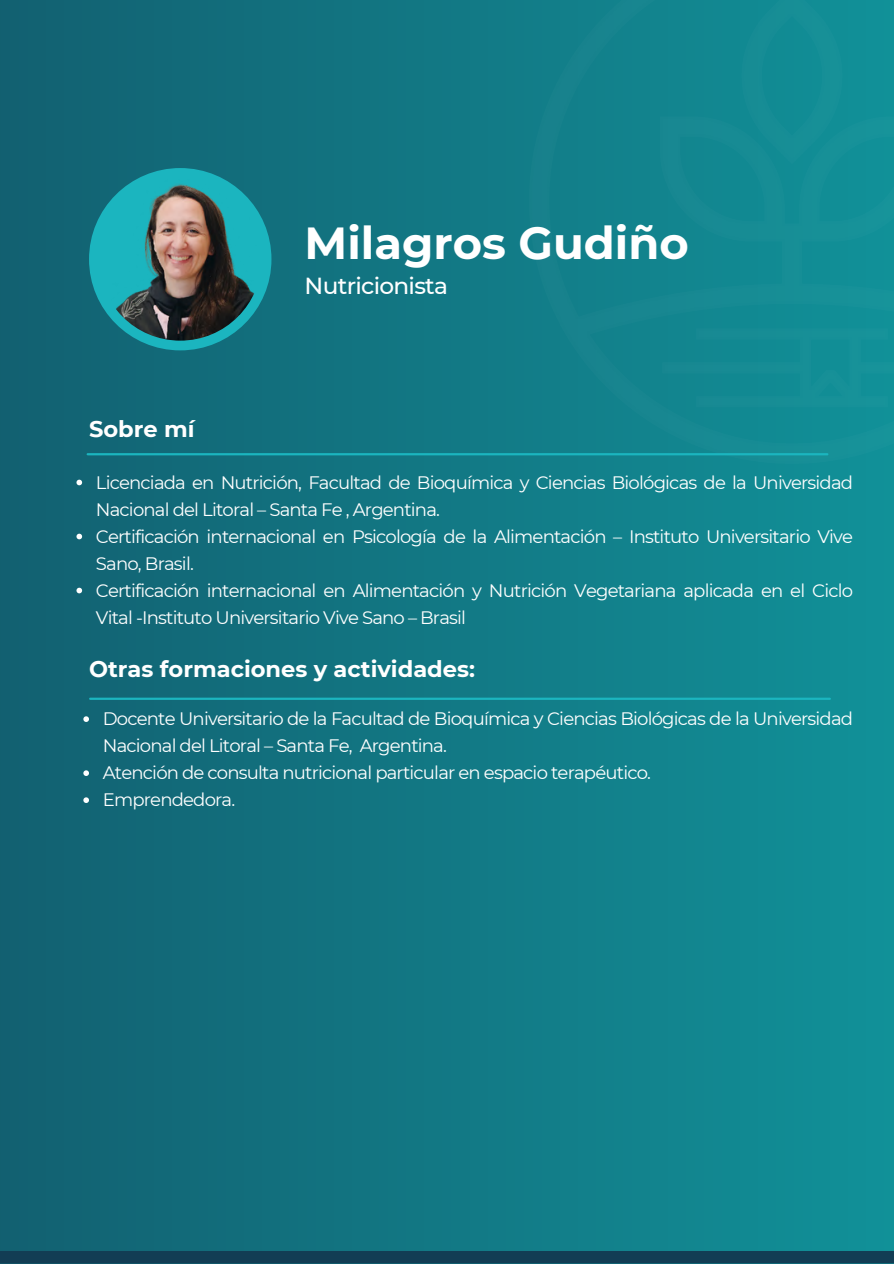
<style>
.page{position:relative;width:894px;height:1264px;background:#fff}
.page>*{position:absolute;margin:0;border:0;box-sizing:border-box;transform-origin:0 0}
.t1{font:700 44.85px "Montserrat";color:#fff}
.t2{font:500 23.25px "Montserrat";letter-spacing:-.03em;color:#fff}
.t3{font:700 22.5px "Montserrat";color:#fff}
.t4{font:18px/27px "Montserrat";letter-spacing:-.045em;color:#fff}
</style>
<div class="page">
<div style="left:0;top:0;width:893px;height:1263px;background:linear-gradient(to right,#126071,#119198)"></div>
<img style="left:437px;top:0;width:456px;height:503px">
<svg style="left:0;top:1250px;width:893px;height:13px;background:#114157"></svg>
<hr style="left:90px;top:697px;width:739px;height:3px;background:#1bb5bf">
<hr style="left:88px;top:453px;width:739px;height:2px;background:#1bb5bf">
<div style="left:89px;top:168px;width:182px;height:182px;background:#1bb5bf;border-radius:50%"></div>
<img style="left:99px;top:178px;width:162px;height:162px;border-radius:50%">
<svg style="left:76px;top:479px;width:6px;height:6px"></svg>
<svg style="left:76px;top:533px;width:6px;height:6px"></svg>
<svg style="left:76px;top:587px;width:6px;height:6px"></svg>
<svg style="left:83px;top:716px;width:6px;height:6px"></svg>
<svg style="left:83px;top:770px;width:6px;height:6px"></svg>
<svg style="left:83px;top:797px;width:6px;height:6px"></svg>
<p class="t1" style="left:304px;top:215px;width:385px">Milagros Gudiño</p>
<h2 class="t3" style="left:89px;top:415px;width:107px">Sobre mí</h2>
<p class="t2" style="left:304px;top:272px;width:145px">Nutricionista</p>
<p class="t4" style="left:96px;top:468px;width:758px">Licenciada en Nutrición, Facultad de Bioquímica y Ciencias Biológicas de la Universidad<br>Nacional del Litoral – Santa Fe , Argentina.</p>
<h1 class="t4" style="left:96px;top:522px;width:758px">Certificación internacional en Psicología de la Alimentación – Instituto Universitario Vive<br>Sano, Brasil.</h1>
<h2 class="t4" style="left:96px;top:576px;width:758px">Certificación internacional en Alimentación y Nutrición Vegetariana aplicada en el Ciclo<br>Vital -Instituto Universitario Vive Sano – Brasil</h2>
<p class="t3" style="left:89px;top:655px;width:387px">Otras formaciones y actividades:</p>
<h2 class="t4" style="left:103px;top:705px;width:751px">Docente Universitario de la Facultad de Bioquímica y Ciencias Biológicas de la Universidad<br>Nacional del Litoral – Santa Fe, Argentina.</h2>
<p class="t4" style="left:103px;top:759px;width:549px">Atención de consulta nutricional particular en espacio terapéutico.</p>
<p class="t4" style="left:103px;top:786px;width:134px">Emprendedora.</p>
</div>
